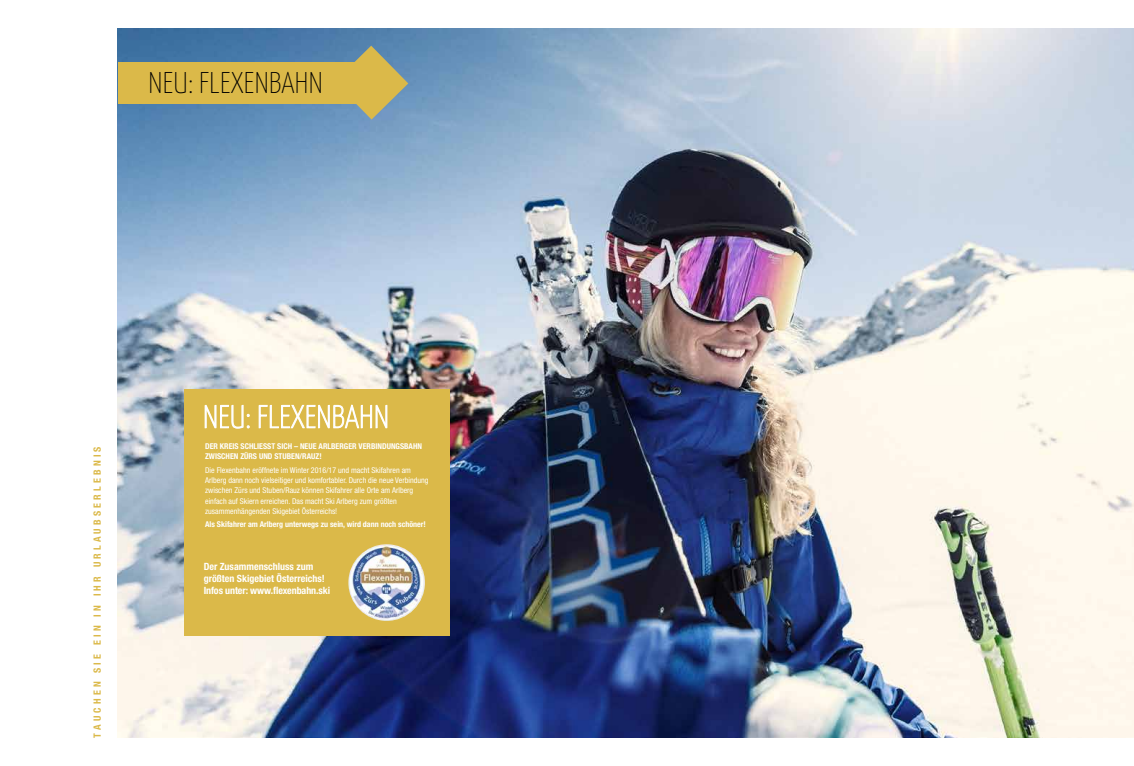
<style>
.page{position:relative;width:1134px;height:766px;background:#fff}
.page>*{position:absolute;margin:0;border:0;box-sizing:border-box;transform-origin:0 0}
.t1{font:100 30px "Yanone Kaffeesatz";letter-spacing:.01em;color:#000}
.t2{font:30px "basictitlefont";color:#000}
.t3{font:700 condensed 10px/12px "Helvetica Neue LT Std";color:#fff}
.t4{font:700 condensed 10px "Helvetica Neue LT Std";letter-spacing:.32em;color:#dbb949}
.t5{font:condensed 8px/10.1px "Helvetica Neue LT Std";color:#fff}
.t6{font:700 condensed 8px/10.1px "Helvetica Neue LT Std";color:#fff}
</style>
<div class="page">
<img style="left:118px;top:28px;width:1016px;height:709px">
<svg style="left:334px;top:46px;width:74px;height:73px;background:#96a088"></svg>
<div style="left:118px;top:62px;width:253px;height:41px;background:#dbb949"></div>
<div style="left:184px;top:389px;width:266px;height:246px;background:#dbb949"></div>
<svg style="left:205px;top:405px;width:44px;height:23px"></svg>
<svg style="left:259px;top:405px;width:128px;height:23px"></svg>
<img style="left:348px;top:544px;width:77px;height:76px;border-radius:38px">
<h1 class="t2" style="left:161px;top:67px;width:28px">eu</h1>
<h1 class="t1" style="left:148px;top:65px;width:176px">NEU: FLEXENBAHN</h1>
<p class="t4" style="left:91px;top:737px;width:292px;rotate:-90deg">TAUCHEN SIE EIN IN IHR URLAUBSERLEBNIS</p>
<p class="t6" style="left:205px;top:441px;width:219px">DER KREIS SCHLIESST SICH – NEUE ARLBERGER VERBINDUNGSBAHN<br>ZWISCHEN ZÜRS UND STUBEN/RAUZ!</p>
<p class="t5" style="left:205px;top:465px;width:225px">Die Flexenbahn eröffnete im Winter 2016/17 und macht Skifahren am Arlberg dann noch vielseitiger und komfortabler. Durch die neue Verbindung zwischen Zürs und Stuben/Rauz können Skifahrer alle Orte am Arlberg einfach auf Skiern erreichen. Das macht Ski Arlberg zum größten zusammenhängenden Skigebiet Österreichs!</p>
<p class="t6" style="left:205px;top:518px;width:222px">Als Skifahrer am Arlberg unterwegs zu sein, wird dann noch schöner!</p>
<p class="t3" style="left:204px;top:560px;width:128px">Der Zusammenschluss zum größten Skigebiet Österreichs!<br>Infos unter: www.flexenbahn.ski</p>
</div>
